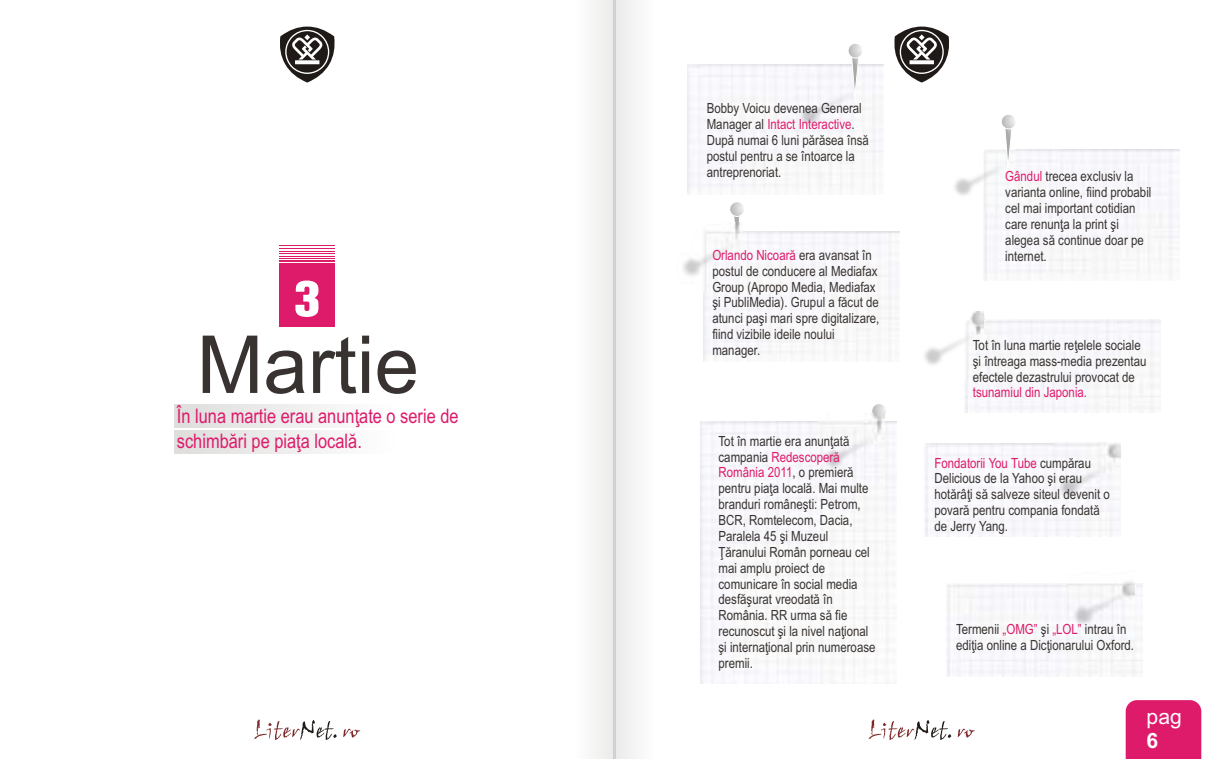
<style>
.page{position:relative;width:1229px;height:759px;background:#fff}
.page>*{position:absolute;margin:0;border:0;box-sizing:border-box;transform-origin:0 0}
.t1{font:80px "Arial";color:#383330}
.t2{font:800 condensed 50px "Akzidenz Grotesk BE";color:#fff}
.t3{font:21.2px "Arial";color:#fff}
.t4{font:700 21.2px "Arial";color:#fff}
.t5{font:20px/25.2px "Arial Narrow";color:#de1a6b}
.t6{font:14px/16px "Arial Narrow";color:#383330}
.t7{font:14px "Arial Narrow";color:#de1a6b}
.s1{color:#de1a6b}
.s2{color:#383330}
</style>
<div class="page">
<div style="left:548px;top:0;width:66px;height:758px;background:linear-gradient(to right,#fff,#eee)"></div>
<div style="left:614px;top:0;width:67px;height:758px;background:linear-gradient(to right,#ededec,#fff)"></div>
<svg style="left:254px;top:719px;width:83px;height:20px"></svg>
<svg style="left:343px;top:728px;width:17px;height:9px"></svg>
<svg style="left:280px;top:27px;width:55px;height:56px"></svg>
<div style="left:279px;top:273px;width:56px;height:54px;background:#de1a6b"></div>
<hr style="left:279px;top:270px;width:56px;height:2px;background:#de1a6b">
<hr style="left:279px;top:268px;width:56px;height:2px;background:#de1a6b">
<hr style="left:279px;top:265px;width:56px;height:2px;background:#de1a6b">
<hr style="left:279px;top:263px;width:56px;height:1px;background:#de1a6b">
<hr style="left:279px;top:260px;width:56px;height:2px;background:#de1a6b">
<hr style="left:279px;top:258px;width:56px;height:1px;background:#de1a6b">
<hr style="left:279px;top:256px;width:56px;height:1px;background:#de1a6b">
<hr style="left:279px;top:253px;width:56px;height:1px;background:#de1a6b">
<svg style="left:868px;top:719px;width:83px;height:20px"></svg>
<svg style="left:957px;top:728px;width:18px;height:9px"></svg>
<svg style="left:894px;top:27px;width:55px;height:56px"></svg>
<div style="left:1126px;top:700px;width:75px;height:58px;background:#de1a6b"></div>
<img style="left:795px;top:71px;width:66px;height:69px">
<svg style="left:850px;top:59px;width:10px;height:47px"></svg>
<svg style="left:847px;top:43px;width:16px;height:16px"></svg>
<div style="left:847px;top:42px;width:17px;height:17px;border:1px solid #fff;border-radius:50%"></div>
<svg style="left:734px;top:217px;width:6px;height:6px"></svg>
<svg style="left:729px;top:201px;width:16px;height:16px"></svg>
<div style="left:729px;top:201px;width:16px;height:16px;border:1px solid #fff;border-radius:50%"></div>
<img style="left:676px;top:223px;width:67px;height:69px">
<svg style="left:871px;top:403px;width:16px;height:16px"></svg>
<div style="left:871px;top:402px;width:16px;height:17px;border:1px solid #fff;border-radius:50%"></div>
<img style="left:818px;top:413px;width:67px;height:69px">
<img style="left:954px;top:150px;width:60px;height:61px">
<svg style="left:1003px;top:129px;width:10px;height:48px"></svg>
<svg style="left:1000px;top:114px;width:16px;height:16px"></svg>
<div style="left:1000px;top:113px;width:17px;height:17px;border:1px solid #fff;border-radius:50%"></div>
<div style="left:970px;top:309px;width:16px;height:17px;border:1px solid #fff;border-radius:50%"></div>
<img style="left:924px;top:311px;width:60px;height:69px">
<div style="left:1107px;top:442px;width:15px;height:16px;background:#e6e6e6;border-radius:50%"></div>
<div style="left:1106px;top:442px;width:17px;height:17px;border:1px solid #fff;border-radius:50%"></div>
<img style="left:1054px;top:442px;width:66px;height:69px">
<div style="left:1120px;top:580px;width:16px;height:16px;background:#e7e7e7;border-radius:50%"></div>
<div style="left:1120px;top:579px;width:17px;height:17px;border:1px solid #fff;border-radius:50%"></div>
<img style="left:1068px;top:579px;width:66px;height:60px">
<hr style="left:613px;top:0;width:3px;height:758px;background:#d1d1d1">
<h2 class="t2" style="left:294px;top:277px;width:28px">3</h2>
<h1 class="t1" style="left:197px;top:334px;width:224px">Martie</h1>
<h3 class="t5" style="left:177px;top:405px;width:283px">În luna martie erau anunţate o serie de schimbări pe piaţa locală.</h3>
<p class="t6" style="left:707px;top:102px;width:164px">Bobby Voicu devenea General<br>Manager al <span class="s1">Intact Interactive</span>.<br>După numai 6 luni părăsea însă postul pentru a se întoarce la antreprenoriat.</p>
<p class="t6" style="left:1005px;top:170px;width:148px"><span class="s1">Gândul</span> trecea exclusiv la varianta online, fiind probabil cel mai important cotidian care renunţa la print şi alegea să continue doar pe</p>
<p class="t7" style="left:712px;top:249px;width:161px">Orlando Nicoară <span class="s2">era avansat în</span></p>
<p class="t6" style="left:1005px;top:249px;width:43px">internet.</p>
<p class="t6" style="left:712px;top:264px;width:169px">postul de conducere al Mediafax<br>Group (Apropo Media, Mediafax şi PubliMedia). Grupul a făcut de atunci paşi mari spre digitalizare, fiind vizibile ideile noului manager.</p>
<p class="t6" style="left:973px;top:338px;width:175px">Tot în luna martie reţelele sociale şi întreaga mass-media prezentau efectele dezastrului provocat de</p>
<p class="t7" style="left:973px;top:387px;width:116px">tsunamiul din Japonia.</p>
<p class="t6" style="left:718px;top:434px;width:158px">Tot în martie era anunţată campania <span class="s1">Redescoperă<br>România 2011</span>, o premieră pentru piaţa locală. Mai multe branduri româneşti: Petrom,<br>BCR, Romtelecom, Dacia,<br>Paralela 45 şi Muzeul<br>Ţăranului Român porneau cel mai amplu proiect de comunicare în social media desfăşurat vreodată în<br>România. RR urma să fie recunoscut şi la nivel naţional şi internaţional prin numeroase premii.</p>
<p class="t6" style="left:934px;top:456px;width:177px"><span class="s1">Fondatorii You Tube</span> cumpărau<br>Delicious de la Yahoo şi erau hotărâţi să salveze siteul devenit o povară pentru compania fondată de Jerry Yang.</p>
<p class="t6" style="left:956px;top:622px;width:172px">Termenii <span class="s1">„OMG” „LOL”</span> intrau în</p>
<p class="t6" style="left:956px;top:622px;width:180px;text-align:center">şi<br>ediţia online a Dicţionarului Oxford.</p>
<h3 class="t3" style="left:1146px;top:708px;width:37px">pag</h3>
<h3 class="t4" style="left:1146px;top:732px;width:13px">6</h3>
</div>
